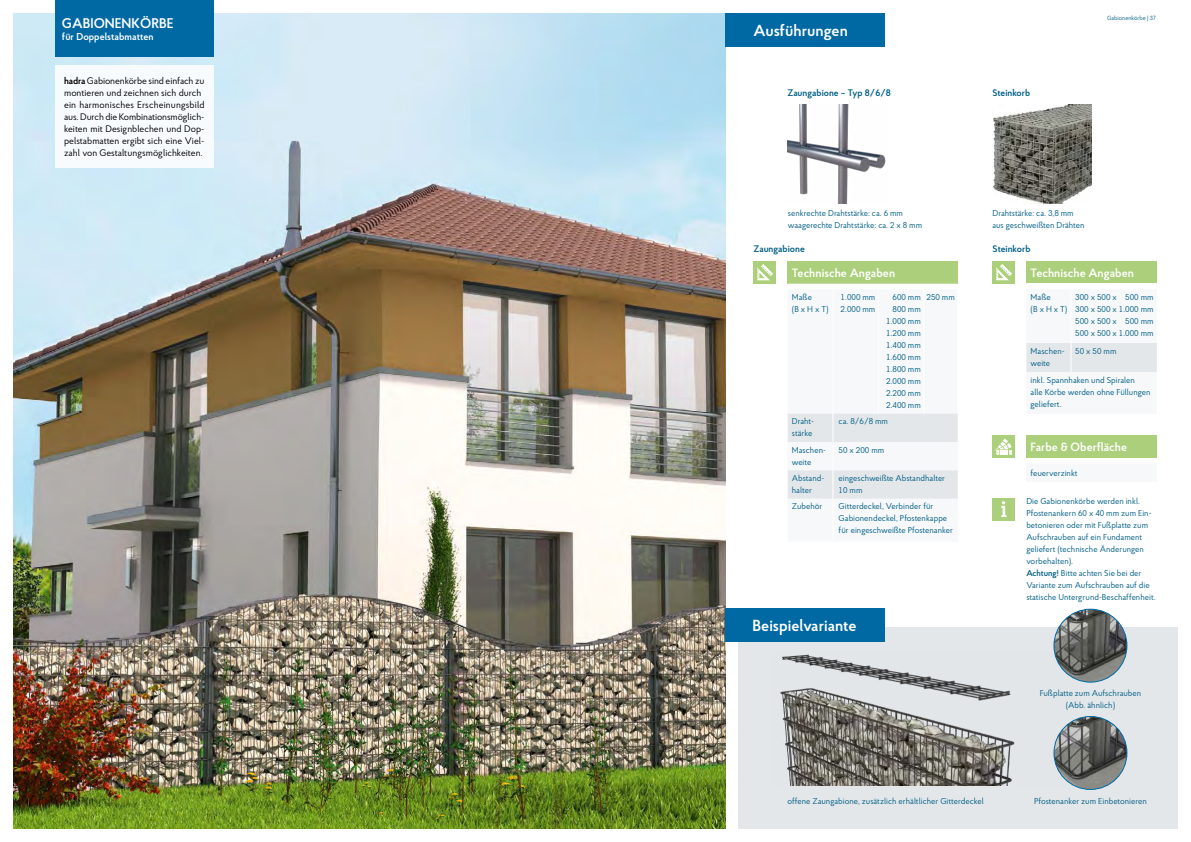
<style>
.page{position:relative;width:1191px;height:842px;background:#fff}
.page>*{position:absolute;margin:0;border:0;box-sizing:border-box;transform-origin:0 0}
.t1{font:600 16px "Proba Pro";color:#fff}
.t2{font:600 14px "Proba Pro";color:#fff}
.t3{font:600 12px "Proba Pro";color:#fff}
.t4{font:600 10px "Proba Pro";color:#fff}
.t5{font:9.5px/12px "Proba Pro";color:#000}
.t6{font:600 9.5px "Proba Pro";color:#005f86}
.t7{font:8.5px/12px "Proba Pro";color:#005f86}
.t8{font:6px "Proba Pro";color:#005f86}
.s1{font-weight:600}
</style>
<div class="page">
<img style="left:13px;top:13px;width:712px;height:815px">
<div style="left:738px;top:627px;width:439px;height:201px;background:#e4e7ea"></div>
<div style="left:55px;top:66px;width:159px;height:102px;background:#f7fbfd"></div>
<div style="left:992px;top:435px;width:23px;height:23px;background:#accf7b"></div>
<svg style="left:996px;top:439px;width:15px;height:16px"></svg>
<div style="left:1026px;top:435px;width:130px;height:23px;background:#accf7b"></div>
<div style="left:1026px;top:464px;width:130px;height:18px;background:#f7f8f9"></div>
<div style="left:992px;top:498px;width:23px;height:22px;background:#accf7b"></div>
<svg style="left:1001px;top:501px;width:5px;height:16px"></svg>
<div style="left:725px;top:13px;width:160px;height:34px;background:#0068a3"></div>
<div style="left:725px;top:608px;width:160px;height:34px;background:#0068a3"></div>
<div style="left:55px;top:0;width:159px;height:57px;background:#0068a3"></div>
<img style="left:788px;top:104px;width:98px;height:100px">
<div style="left:753px;top:261px;width:23px;height:23px;background:#accf7b"></div>
<svg style="left:757px;top:264px;width:16px;height:16px"></svg>
<div style="left:787px;top:261px;width:170px;height:23px;background:#accf7b"></div>
<svg style="left:787px;top:414px;width:170px;height:85px"></svg>
<img style="left:992px;top:104px;width:99px;height:100px">
<div style="left:1026px;top:261px;width:130px;height:23px;background:#accf7b"></div>
<div style="left:1026px;top:343px;width:130px;height:29px;background:#e4e7ea"></div>
<div style="left:992px;top:261px;width:23px;height:23px;background:#accf7b"></div>
<svg style="left:996px;top:264px;width:16px;height:16px"></svg>
<img style="left:780px;top:654px;width:297px;height:131px">
<img style="left:1054px;top:609px;width:73px;height:73px;border-radius:36px">
<div style="left:1053px;top:609px;width:74px;height:73px;border:1px solid #0068a3;border-radius:50%"></div>
<img style="left:1054px;top:716px;width:73px;height:73px;border-radius:36px">
<div style="left:1053px;top:716px;width:74px;height:74px;border:1px solid #0068a3;border-radius:50%"></div>
<h2 class="t2" style="left:62px;top:14px;width:113px">GABIONENKÖRBE</h2>
<p class="t4" style="left:62px;top:30px;width:93px">für Doppelstabmatten</p>
<p class="t5" style="left:64px;top:74px;width:142px"><span class="s1">hadra</span> Gabionenkörbe sind einfach zu montieren und zeichnen sich durch ein harmonisches Erscheinungsbild aus. Durch die Kombinationsmöglich&shy;keiten mit Designblechen und Dop&shy;pelstabmatten ergibt sich eine Viel&shy;zahl von Gestaltungsmöglichkeiten.</p>
<h1 class="t1" style="left:753px;top:19px;width:96px">Ausführungen</h1>
<p class="t6" style="left:787px;top:86px;width:105px">Zaungabione – Typ 8/6/8</p>
<p class="t6" style="left:992px;top:86px;width:39px">Steinkorb</p>
<p class="t8" style="left:1107px;top:14px;width:50px">Gabionenkörbe | 37</p>
<p class="t7" style="left:788px;top:207px;width:136px">senkrechte Drahtstärke: ca. 6 mm waagerechte Drahtstärke: ca. 2 x 8 mm</p>
<h3 class="t3" style="left:792px;top:264px;width:105px">Technische Angaben</h3>
<p class="t7" style="left:792px;top:291px;width:38px">Maße<br>(B x H x T)</p>
<p class="t7" style="left:840px;top:291px;width:36px">1.000 mm<br>2.000 mm</p>
<p class="t7" style="left:886px;top:291px;width:36px;text-align:right">600 mm<br>800 mm<br>1.000 mm<br>1.200 mm<br>1.400 mm<br>1.600 mm<br>1.800 mm<br>2.000 mm<br>2.200 mm<br>2.400 mm</p>
<p class="t7" style="left:926px;top:291px;width:30px">250 mm</p>
<p class="t7" style="left:792px;top:415px;width:24px">Draht&shy;stärke</p>
<p class="t7" style="left:838px;top:415px;width:51px">ca. 8/6/8 mm</p>
<p class="t7" style="left:792px;top:443px;width:36px">Maschen&shy;weite</p>
<p class="t7" style="left:838px;top:443px;width:47px">50 x 200 mm</p>
<p class="t7" style="left:792px;top:472px;width:34px">Abstand&shy;halter</p>
<p class="t7" style="left:838px;top:472px;width:108px">eingeschweißte Abstandhalter<br>10 mm</p>
<p class="t7" style="left:792px;top:500px;width:32px">Zubehör</p>
<p class="t7" style="left:838px;top:500px;width:116px">Gitterdeckel, Verbinder für<br>Gabionendeckel, Pfostenkappe für eingeschweißte Pfostenanker</p>
<p class="t6" style="left:753px;top:242px;width:53px">Zaungabione</p>
<h1 class="t1" style="left:752px;top:615px;width:105px">Beispielvariante</h1>
<p class="t7" style="left:992px;top:207px;width:94px">Drahtstärke: ca. 3,8 mm aus geschweißten Drähten</p>
<p class="t6" style="left:992px;top:242px;width:39px">Steinkorb</p>
<h3 class="t3" style="left:1030px;top:264px;width:105px">Technische Angaben</h3>
<p class="t7" style="left:1030px;top:291px;width:38px">Maße<br>(B x H x T)</p>
<p class="t7" style="left:1075px;top:291px;width:80px;text-align:justify">300 x 500 x 500 mm 300 x 500 x 1.000 mm 500 x 500 x 500 mm 500 x 500 x 1.000 mm</p>
<p class="t7" style="left:1030px;top:344px;width:36px">Maschen&shy;weite</p>
<p class="t7" style="left:1075px;top:344px;width:43px">50 x 50 mm</p>
<p class="t7" style="left:1030px;top:373px;width:121px">inkl. Spannhaken und Spiralen<br>alle Körbe werden ohne Füllungen geliefert.</p>
<h3 class="t3" style="left:1030px;top:439px;width:98px">Farbe &amp; Oberfläche</h3>
<p class="t7" style="left:1030px;top:467px;width:49px">feuerverzinkt</p>
<p class="t7" style="left:1026px;top:495px;width:131px">Die Gabionenkörbe werden inkl.<br>Pfostenankern 60 x 40 mm zum Ein&shy;betonieren oder mit Fußplatte zum<br>Aufschrauben auf ein Fundament geliefert (technische Änderungen vorbehalten).<br><span class="s1">Achtung!</span> Bitte achten Sie bei der<br>Variante zum Aufschrauben auf die statische Untergrund-Beschaffenheit.</p>
<p class="t7" style="left:1039px;top:687px;width:103px;text-align:center">Fußplatte zum Aufschrauben (Abb. ähnlich)</p>
<p class="t7" style="left:787px;top:795px;width:198px">offene Zaungabione, zusätzlich erhältlicher Gitterdeckel</p>
<p class="t7" style="left:1034px;top:795px;width:114px">Pfostenanker zum Einbetonieren</p>
</div>
